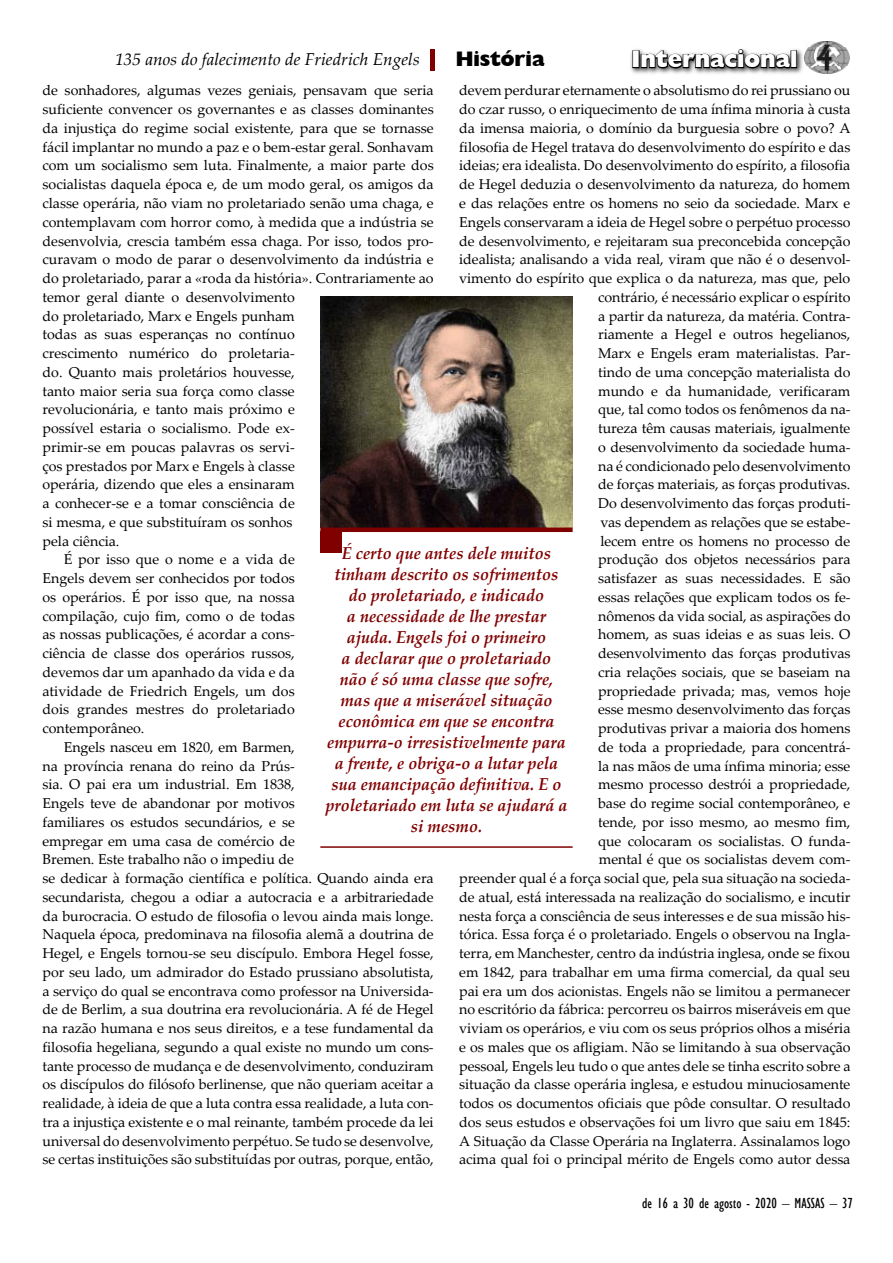
<style>
.page{position:relative;width:893px;height:1263px;background:#fff}
.page>*{position:absolute;margin:0;border:0;box-sizing:border-box;transform-origin:0 0}
.t1{font:800 24px "Humanist 521 BT";color:#fff}
.t2{font:800 21px "Humanist 521 BT";color:#000}
.t3{font:italic 700 17.25px/21px "Palatino Linotype";color:#800000;text-align:center;scale:.94 1}
.t4{font:italic 17.25px "Palatino Linotype";color:#000}
.t5{font:condensed 15px "Gill Sans";color:#000}
.t6{font:14.25px/18.8px "Palatino Linotype";letter-spacing:-.005em;color:#000;text-align:right}
</style>
<div class="page">
<img style="left:805px;top:42px;width:45px;height:32px">
<div style="left:629px;top:47px;width:176px;height:28px;background:#000;opacity:.75"></div>
<div style="left:632px;top:50px;width:7px;height:18px;border:2px solid #000"></div>
<svg style="left:640px;top:48px;width:152px;height:22px"></svg>
<div style="left:790px;top:50px;width:7px;height:18px;border:2px solid #000"></div>
<hr style="left:430px;top:49px;width:4px;height:22px;background:#800000">
<img style="left:320px;top:297px;width:253px;height:230px">
<div style="left:320px;top:527px;width:253px;height:5px;background:#800000"></div>
<hr style="left:320px;top:846px;width:253px;height:2px;background:#800000">
<div style="left:320px;top:531px;width:22px;height:22px;background:#800000"></div>
<p class="t4" style="left:115px;top:47px;width:306px">135 anos do falecimento de Friedrich Engels</p>
<h2 class="t2" style="left:456px;top:46px;width:90px">História</h2>
<h1 class="t1" style="left:631px;top:44px;width:167px">Internacional</h1>
<p class="t6" style="left:43px;top:81px;width:393px">de sonhadores, algumas vezes geniais, pensavam que seria</p>
<p class="t6" style="left:43px;top:99px;width:393px">suficiente convencer os governantes e as classes dominantes</p>
<p class="t6" style="left:43px;top:118px;width:393px">da injustiça do regime social existente, para que se tornasse</p>
<p class="t6" style="left:43px;top:137px;width:393px">fácil implantar no mundo a paz e o bem-estar geral. Sonhavam</p>
<p class="t6" style="left:43px;top:156px;width:393px">com um socialismo sem luta. Finalmente, a maior parte dos</p>
<p class="t6" style="left:43px;top:174px;width:393px">socialistas daquela época e, de um modo geral, os amigos da</p>
<p class="t6" style="left:43px;top:193px;width:393px">classe operária, não viam no proletariado senão uma chaga, e</p>
<p class="t6" style="left:43px;top:212px;width:393px">contemplavam com horror como, à medida que a indústria se</p>
<p class="t6" style="left:43px;top:231px;width:393px">desenvolvia, crescia também essa chaga. Por isso, todos pro-</p>
<p class="t6" style="left:43px;top:249px;width:393px">curavam o modo de parar o desenvolvimento da indústria e</p>
<p class="t6" style="left:43px;top:268px;width:393px">do proletariado, parar a «roda da história». Contrariamente ao</p>
<p class="t6" style="left:43px;top:287px;width:254px">temor geral diante o desenvolvimento</p>
<p class="t6" style="left:43px;top:306px;width:254px">do proletariado, Marx e Engels punham</p>
<p class="t6" style="left:43px;top:324px;width:254px">todas as suas esperanças no contínuo</p>
<p class="t6" style="left:43px;top:343px;width:254px">crescimento numérico do proletaria-</p>
<p class="t6" style="left:43px;top:362px;width:254px">do. Quanto mais proletários houvesse,</p>
<p class="t6" style="left:43px;top:381px;width:254px">tanto maior seria sua força como classe</p>
<p class="t6" style="left:43px;top:399px;width:254px">revolucionária, e tanto mais próximo e</p>
<p class="t6" style="left:43px;top:418px;width:254px">possível estaria o socialismo. Pode ex-</p>
<p class="t6" style="left:43px;top:437px;width:254px">primir-se em poucas palavras os servi-</p>
<p class="t6" style="left:43px;top:456px;width:254px">ços prestados por Marx e Engels à classe</p>
<p class="t6" style="left:43px;top:474px;width:254px">operária, dizendo que eles a ensinaram</p>
<p class="t6" style="left:43px;top:493px;width:254px">a conhecer-se e a tomar consciência de</p>
<p class="t6" style="left:43px;top:512px;width:252px">si mesma, e que substituíram os sonhos</p>
<p class="t6" style="left:43px;top:531px;width:78px">pela ciência.</p>
<p class="t6" style="left:64px;top:549px;width:233px">É por isso que o nome e a vida de</p>
<p class="t6" style="left:43px;top:568px;width:254px">Engels devem ser conhecidos por todos</p>
<p class="t6" style="left:43px;top:587px;width:254px">os operários. É por isso que, na nossa</p>
<p class="t6" style="left:43px;top:606px;width:254px">compilação, cujo fim, como o de todas</p>
<p class="t6" style="left:43px;top:624px;width:254px">as nossas publicações, é acordar a cons-</p>
<p class="t6" style="left:43px;top:643px;width:254px">ciência de classe dos operários russos,</p>
<p class="t6" style="left:43px;top:662px;width:254px">devemos dar um apanhado da vida e da</p>
<p class="t6" style="left:43px;top:681px;width:254px">atividade de Friedrich Engels, um dos</p>
<p class="t6" style="left:43px;top:699px;width:254px">dois grandes mestres do proletariado</p>
<p class="t6" style="left:43px;top:718px;width:104px">contemporâneo.</p>
<p class="t6" style="left:64px;top:737px;width:233px">Engels nasceu em 1820, em Barmen,</p>
<p class="t6" style="left:43px;top:756px;width:254px">na província renana do reino da Prús-</p>
<p class="t6" style="left:43px;top:774px;width:254px">sia. O pai era um industrial. Em 1838,</p>
<p class="t6" style="left:43px;top:793px;width:254px">Engels teve de abandonar por motivos</p>
<p class="t6" style="left:43px;top:812px;width:254px">familiares os estudos secundários, e se</p>
<p class="t6" style="left:43px;top:831px;width:254px">empregar em uma casa de comércio de</p>
<p class="t6" style="left:43px;top:849px;width:253px">Bremen. Este trabalho não o impediu de</p>
<p class="t6" style="left:43px;top:868px;width:393px">se dedicar à formação científica e política. Quando ainda era</p>
<p class="t6" style="left:43px;top:887px;width:393px">secundarista, chegou a odiar a autocracia e a arbitrariedade</p>
<p class="t6" style="left:43px;top:906px;width:393px">da burocracia. O estudo de filosofia o levou ainda mais longe.</p>
<p class="t6" style="left:43px;top:924px;width:393px">Naquela época, predominava na filosofia alemã a doutrina de</p>
<p class="t6" style="left:43px;top:943px;width:393px">Hegel, e Engels tornou-se seu discípulo. Embora Hegel fosse,</p>
<p class="t6" style="left:43px;top:962px;width:393px">por seu lado, um admirador do Estado prussiano absolutista,</p>
<p class="t6" style="left:43px;top:981px;width:393px">a serviço do qual se encontrava como professor na Universida-</p>
<p class="t6" style="left:43px;top:999px;width:393px">de de Berlim, a sua doutrina era revolucionária. A fé de Hegel</p>
<p class="t6" style="left:43px;top:1018px;width:393px">na razão humana e nos seus direitos, e a tese fundamental da</p>
<p class="t6" style="left:43px;top:1037px;width:393px">filosofia hegeliana, segundo a qual existe no mundo um cons-</p>
<p class="t6" style="left:43px;top:1056px;width:393px">tante processo de mudança e de desenvolvimento, conduziram</p>
<p class="t6" style="left:43px;top:1074px;width:393px">os discípulos do filósofo berlinense, que não queriam aceitar a</p>
<p class="t6" style="left:43px;top:1093px;width:393px">realidade, à ideia de que a luta contra essa realidade, a luta con-</p>
<p class="t6" style="left:43px;top:1112px;width:393px">tra a injustiça existente e o mal reinante, também procede da lei</p>
<p class="t6" style="left:43px;top:1131px;width:393px">universal do desenvolvimento perpétuo. Se tudo se desenvolve,</p>
<p class="t6" style="left:43px;top:1149px;width:393px">se certas instituições são substituídas por outras, porque, então,</p>
<p class="t6" style="left:459px;top:81px;width:393px">devem perdurar eternamente o absolutismo do rei prussiano ou do czar russo, o enriquecimento de uma ínfima minoria à custa da imensa maioria, o domínio da burguesia sobre o povo? A filosofia de Hegel tratava do desenvolvimento do espírito e das ideias; era idealista. Do desenvolvimento do espírito, a filosofia de Hegel deduzia o desenvolvimento da natureza, do homem e das relações entre os homens no seio da sociedade. Marx e Engels conservaram a ideia de Hegel sobre o perpétuo processo de desenvolvimento, e rejeitaram sua preconcebida concepção idealista; analisando a vida real, viram que não é o desenvol&shy;vimento do espírito que explica o da natureza, mas que, pelo contrário, é necessário explicar o espírito<br>a partir da natureza, da matéria. Contra-<br>riamente a Hegel e outros hegelianos,<br>Marx e Engels eram materialistas. Par-<br>tindo de uma concepção materialista do<br>mundo e da humanidade, verificaram<br>que, tal como todos os fenômenos da na-<br>tureza têm causas materiais, igualmente<br>o desenvolvimento da sociedade huma-<br>na é condicionado pelo desenvolvimento<br>de forças materiais, as forças produtivas.<br>Do desenvolvimento das forças produti-<br>vas dependem as relações que se estabe-<br>lecem entre os homens no processo de<br>produção dos objetos necessários para<br>satisfazer as suas necessidades. E são<br>essas relações que explicam todos os fe-<br>nômenos da vida social, as aspirações do<br>homem, as suas ideias e as suas leis. O<br>desenvolvimento das forças produtivas<br>cria relações sociais, que se baseiam na<br>propriedade privada; mas, vemos hoje<br>esse mesmo desenvolvimento das forças<br>produtivas privar a maioria dos homens<br>de toda a propriedade, para concentrá-<br>la nas mãos de uma ínfima minoria; esse<br>mesmo processo destrói a propriedade,<br>base do regime social contemporâneo, e<br>tende, por isso mesmo, ao mesmo fim,<br>que colocaram os socialistas. O funda-<br>mental é que os socialistas devem com-<br>preender qual é a força social que, pela sua situação na socieda&shy;de atual, está interessada na realização do socialismo, e incutir nesta força a consciência de seus interesses e de sua missão his&shy;tórica. Essa força é o proletariado. Engels o observou na Ingla&shy;terra, em Manchester, centro da indústria inglesa, onde se fixou em 1842, para trabalhar em uma firma comercial, da qual seu pai era um dos acionistas. Engels não se limitou a permanecer no escritório da fábrica: percorreu os bairros miseráveis em que viviam os operários, e viu com os seus próprios olhos a miséria e os males que os afligiam. Não se limitando à sua observação pessoal, Engels leu tudo o que antes dele se tinha escrito sobre a situação da classe operária inglesa, e estudou minuciosamente todos os documentos oficiais que pôde consultar. O resultado dos seus estudos e observações foi um livro que saiu em 1845:<br>A Situação da Classe Operária na Inglaterra. Assinalamos logo acima qual foi o principal mérito de Engels como autor dessa</p>
<p class="t3" style="left:325px;top:541px;width:259px">É certo que antes dele muitos tinham descrito os sofrimentos do proletariado, e indicado<br>a necessidade de lhe prestar ajuda. Engels foi o primeiro<br>a declarar que o proletariado<br>não é só uma classe que sofre, mas que a miserável situação econômica em que se encontra empurra-o irresistivelmente para a frente, e obriga-o a lutar pela sua emancipação definitiva. E o proletariado em luta se ajudará a si mesmo.</p>
<p class="t5" style="left:642px;top:1194px;width:211px">de 16 a 30 de agosto - 2020 – MASSAS – 37</p>
</div>
